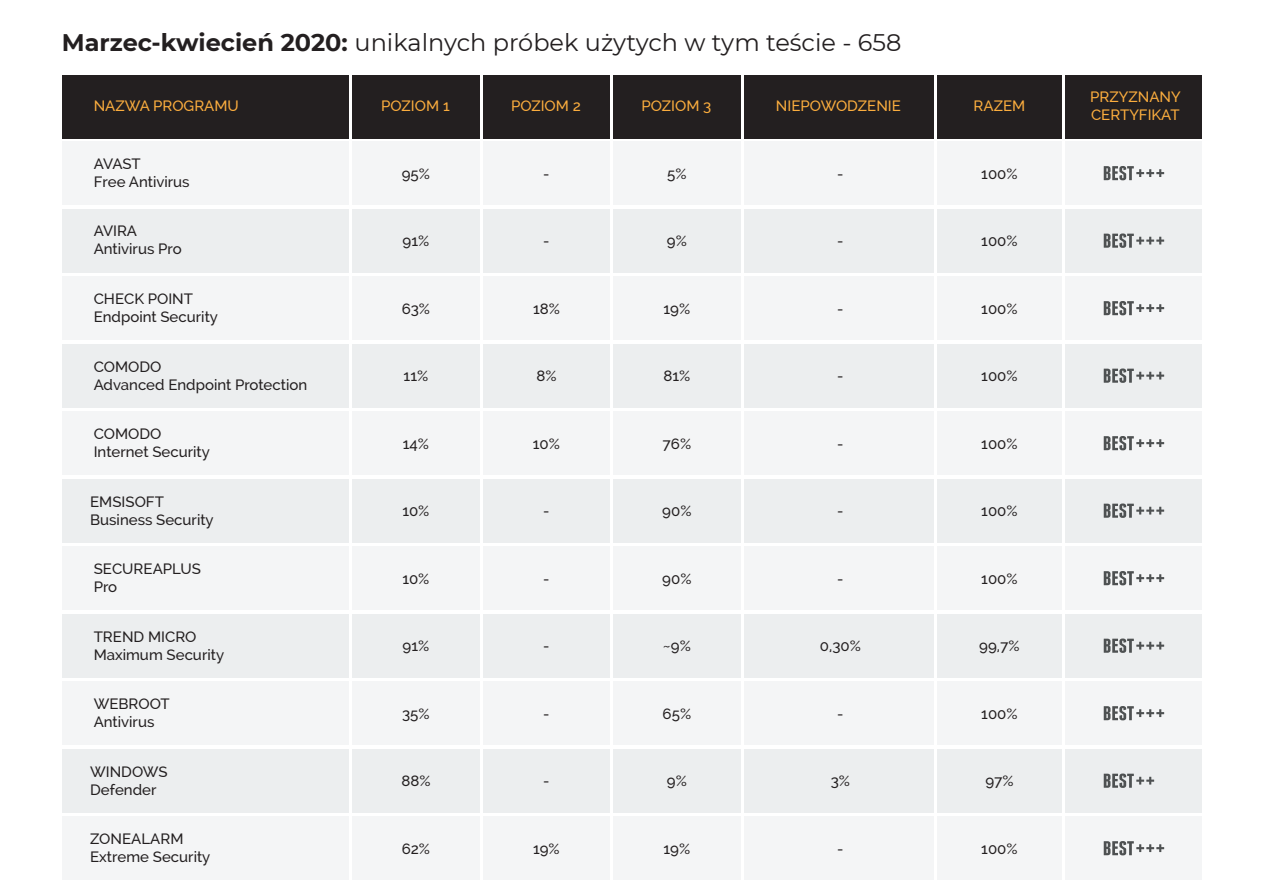
<style>
.page{position:relative;width:1263px;height:893px;background:#fff}
.page>*{position:absolute;margin:0;border:0;box-sizing:border-box;transform-origin:0 0}
.t1{font:24px "Montserrat";color:#231f20}
.t2{font:500 15px/18px "Raleway";color:#231f20}
.t3{font:500 15px/18px "Raleway";color:#fbad3e}
.s1{font-weight:700}
</style>
<div class="page">
<div style="left:62px;top:816px;width:1139px;height:64px;background:#f4f5f6"></div>
<div style="left:62px;top:479px;width:1139px;height:64px;background:#eceeef"></div>
<div style="left:62px;top:546px;width:1139px;height:64px;background:#f4f5f6"></div>
<div style="left:62px;top:614px;width:1139px;height:64px;background:#eceeef"></div>
<div style="left:62px;top:681px;width:1139px;height:64px;background:#f4f5f6"></div>
<div style="left:62px;top:209px;width:1139px;height:64px;background:#eceeef"></div>
<div style="left:62px;top:276px;width:1139px;height:64px;background:#f4f5f6"></div>
<div style="left:62px;top:344px;width:1139px;height:64px;background:#eceeef"></div>
<div style="left:62px;top:411px;width:1139px;height:64px;background:#f4f5f6"></div>
<div style="left:62px;top:141px;width:1139px;height:64px;background:#f4f5f6"></div>
<div style="left:62px;top:75px;width:1139px;height:63px;background:#231f20"></div>
<svg style="left:1104px;top:166px;width:60px;height:14px"></svg>
<div style="left:62px;top:749px;width:1139px;height:64px;background:#eceeef"></div>
<hr style="left:1062px;top:56px;width:2px;height:833px;background:#fff">
<hr style="left:935px;top:56px;width:2px;height:833px;background:#fff">
<hr style="left:741px;top:56px;width:2px;height:833px;background:#fff">
<hr style="left:611px;top:56px;width:2px;height:833px;background:#fff">
<hr style="left:480px;top:56px;width:2px;height:833px;background:#fff">
<hr style="left:350px;top:56px;width:2px;height:833px;background:#fff">
<svg style="left:1104px;top:233px;width:60px;height:15px"></svg>
<svg style="left:1104px;top:301px;width:60px;height:14px"></svg>
<svg style="left:1104px;top:503px;width:60px;height:15px"></svg>
<svg style="left:1104px;top:436px;width:60px;height:14px"></svg>
<svg style="left:1104px;top:571px;width:60px;height:14px"></svg>
<svg style="left:1104px;top:368px;width:60px;height:15px"></svg>
<svg style="left:1104px;top:706px;width:60px;height:14px"></svg>
<svg style="left:1104px;top:638px;width:60px;height:15px"></svg>
<svg style="left:1104px;top:841px;width:60px;height:14px"></svg>
<svg style="left:1104px;top:773px;width:50px;height:15px"></svg>
<h1 class="t1" style="left:62px;top:26px;width:841px"><span class="s1">Marzec-kwiecień 2020:</span> unikalnych próbek użytych w tym teście - 658</h1>
<p class="t3" style="left:94px;top:97px;width:147px">NAZWA PROGRAMU</p>
<p class="t3" style="left:974px;top:97px;width:53px">RAZEM</p>
<p class="t3" style="left:1090px;top:88px;width:92px">PRZYZNANY<br>CERTYFIKAT</p>
<p class="t2" style="left:94px;top:155px;width:97px">AVAST<br>Free Antivirus</p>
<p class="t2" style="left:981px;top:164px;width:38px">100%</p>
<p class="t3" style="left:381px;top:97px;width:70px">POZIOM 1</p>
<p class="t3" style="left:776px;top:97px;width:127px">NIEPOWODZENIE</p>
<p class="t3" style="left:511px;top:97px;width:71px">POZIOM 2</p>
<p class="t3" style="left:642px;top:97px;width:71px">POZIOM 3</p>
<p class="t2" style="left:402px;top:164px;width:30px">95%</p>
<p class="t2" style="left:667px;top:164px;width:21px">5%</p>
<p class="t2" style="left:543px;top:164px;width:8px">-</p>
<p class="t2" style="left:837px;top:164px;width:8px">-</p>
<p class="t2" style="left:94px;top:222px;width:89px">AVIRA<br>Antivirus Pro</p>
<p class="t2" style="left:94px;top:290px;width:126px">CHECK POINT<br>Endpoint Security</p>
<p class="t2" style="left:94px;top:357px;width:215px">COMODO<br>Advanced Endpoint Protection</p>
<p class="t2" style="left:94px;top:425px;width:118px">COMODO<br>Internet Security</p>
<p class="t2" style="left:90px;top:492px;width:125px">EMSISOFT<br>Business Security</p>
<p class="t2" style="left:94px;top:560px;width:109px">SECUREAPLUS<br>Pro</p>
<p class="t2" style="left:94px;top:627px;width:132px">TREND MICRO<br>Maximum Security</p>
<p class="t2" style="left:94px;top:695px;width:78px">WEBROOT<br>Antivirus</p>
<p class="t2" style="left:90px;top:762px;width:79px">WINDOWS<br>Defender</p>
<p class="t2" style="left:403px;top:232px;width:28px">91%</p>
<p class="t2" style="left:402px;top:299px;width:30px">63%</p>
<p class="t2" style="left:404px;top:367px;width:26px">11%</p>
<p class="t2" style="left:403px;top:434px;width:28px">14%</p>
<p class="t2" style="left:402px;top:502px;width:29px">10%</p>
<p class="t2" style="left:402px;top:569px;width:29px">10%</p>
<p class="t2" style="left:403px;top:637px;width:28px">91%</p>
<p class="t2" style="left:402px;top:704px;width:29px">35%</p>
<p class="t2" style="left:401px;top:772px;width:31px">88%</p>
<p class="t2" style="left:543px;top:232px;width:8px">-</p>
<p class="t2" style="left:533px;top:299px;width:28px">18%</p>
<p class="t2" style="left:536px;top:367px;width:22px">8%</p>
<p class="t2" style="left:533px;top:434px;width:29px">10%</p>
<p class="t2" style="left:543px;top:502px;width:8px">-</p>
<p class="t2" style="left:543px;top:569px;width:8px">-</p>
<p class="t2" style="left:543px;top:637px;width:8px">-</p>
<p class="t2" style="left:543px;top:704px;width:8px">-</p>
<p class="t2" style="left:543px;top:772px;width:8px">-</p>
<p class="t2" style="left:667px;top:232px;width:22px">9%</p>
<p class="t2" style="left:663px;top:299px;width:28px">19%</p>
<p class="t2" style="left:663px;top:367px;width:28px">81%</p>
<p class="t2" style="left:663px;top:434px;width:30px">76%</p>
<p class="t2" style="left:662px;top:502px;width:31px">90%</p>
<p class="t2" style="left:662px;top:569px;width:31px">90%</p>
<p class="t2" style="left:663px;top:637px;width:29px">~9%</p>
<p class="t2" style="left:663px;top:704px;width:30px">65%</p>
<p class="t2" style="left:667px;top:772px;width:22px">9%</p>
<p class="t2" style="left:837px;top:232px;width:8px">-</p>
<p class="t2" style="left:837px;top:299px;width:8px">-</p>
<p class="t2" style="left:837px;top:367px;width:8px">-</p>
<p class="t2" style="left:837px;top:434px;width:8px">-</p>
<p class="t2" style="left:837px;top:502px;width:8px">-</p>
<p class="t2" style="left:837px;top:569px;width:8px">-</p>
<p class="t2" style="left:820px;top:637px;width:42px">0,30%</p>
<p class="t2" style="left:837px;top:704px;width:8px">-</p>
<p class="t2" style="left:831px;top:772px;width:21px">3%</p>
<p class="t2" style="left:90px;top:830px;width:122px">ZONEALARM<br>Extreme Security</p>
<p class="t2" style="left:402px;top:839px;width:30px">62%</p>
<p class="t2" style="left:533px;top:839px;width:28px">19%</p>
<p class="t2" style="left:663px;top:839px;width:28px">19%</p>
<p class="t2" style="left:837px;top:839px;width:8px">-</p>
<p class="t2" style="left:981px;top:232px;width:38px">100%</p>
<p class="t2" style="left:981px;top:299px;width:38px">100%</p>
<p class="t2" style="left:981px;top:367px;width:38px">100%</p>
<p class="t2" style="left:981px;top:434px;width:38px">100%</p>
<p class="t2" style="left:981px;top:502px;width:38px">100%</p>
<p class="t2" style="left:981px;top:569px;width:38px">100%</p>
<p class="t2" style="left:979px;top:637px;width:42px">99,7%</p>
<p class="t2" style="left:981px;top:704px;width:38px">100%</p>
<p class="t2" style="left:985px;top:772px;width:30px">97%</p>
<p class="t2" style="left:981px;top:839px;width:38px">100%</p>
</div>
